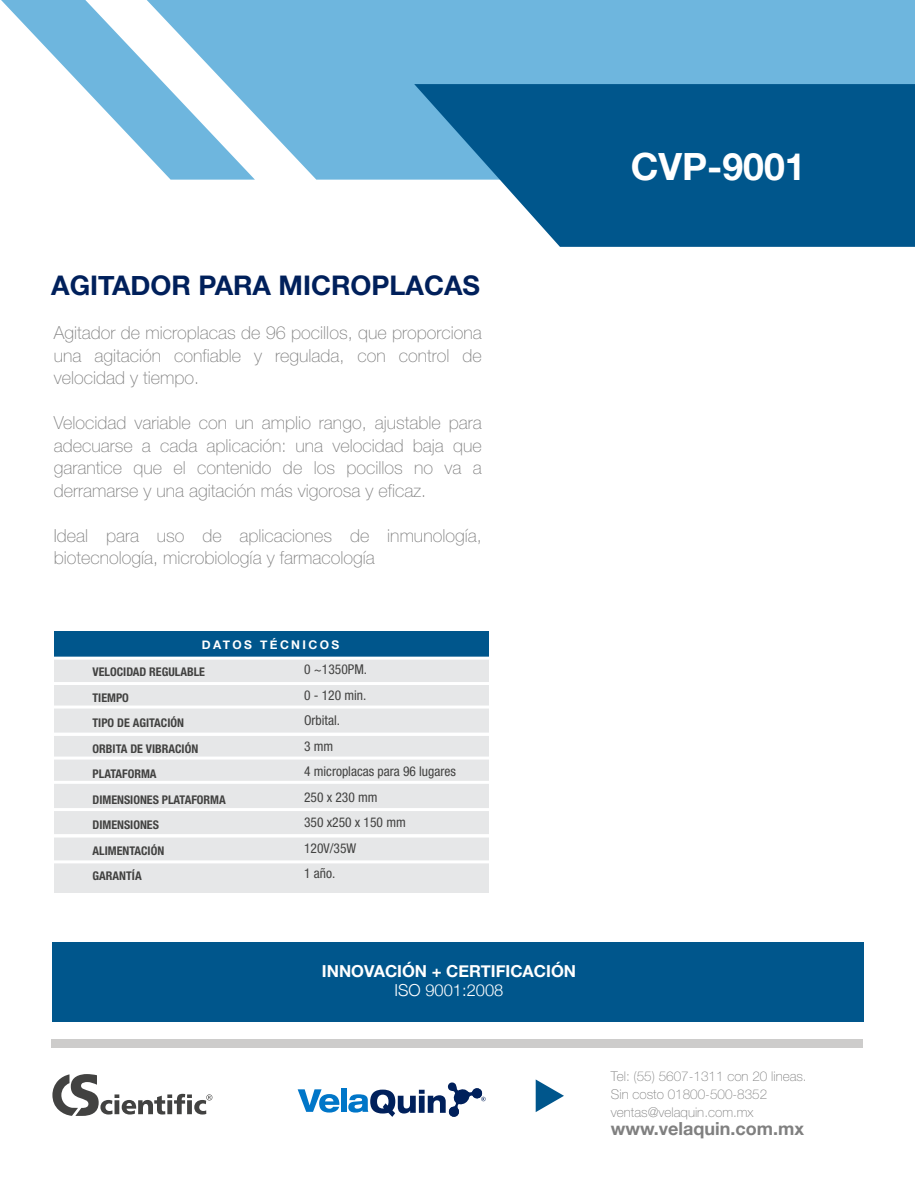
<style>
.page{position:relative;width:915px;height:1191px;background:#fff}
.page>*{position:absolute;margin:0;border:0;box-sizing:border-box;transform-origin:0 0}
.t1{font:700 37.5px "Helvetica Neue";color:#fff}
.t2{font:700 27px "Helvetica Neue";color:#00205b}
.t3{font:100 18px/22.5px "Helvetica Neue";color:#808080;text-align:justify}
.t4{font:700 18px "Helvetica Neue";color:#808080}
.t5{font:700 16.5px "Helvetica Neue";color:#fff}
.t6{font:300 16.5px "Helvetica Neue";color:#fff}
.t7{font:condensed 13.5px/25.5px "Helvetica Neue LT Std";color:#424241}
.t8{font:100 13.5px/18px "Helvetica Neue";color:#808080}
.t9{font:700 condensed 12px/25.5px "Helvetica Neue LT Std";color:#424241}
.t10{font:700 12px "Helvetica Neue";letter-spacing:.2em;color:#fff}
</style>
<div class="page">
<div style="left:255px;top:0;width:660px;height:180px;background:#6eb6de"></div>
<svg style="left:1px;top:0;width:254px;height:180px"></svg>
<div style="left:52px;top:1039px;width:811px;height:8px;background:#cdcccb"></div>
<div style="left:52px;top:942px;width:812px;height:79px;background:#00568c"></div>
<svg style="left:298px;top:1089px;width:41px;height:23px"></svg>
<div style="left:341px;top:1088px;width:6px;height:23px;background:#0076c8"></div>
<svg style="left:348px;top:1082px;width:138px;height:35px"></svg>
<svg style="left:414px;top:84px;width:501px;height:163px;background:#1e6b9b"></svg>
<svg style="left:536px;top:1079px;width:28px;height:33px"></svg>
<div style="left:54px;top:631px;width:435px;height:262px;background:#e6e7e8"></div>
<div style="left:54px;top:631px;width:435px;height:27px;background:#00568c"></div>
<hr style="left:52px;top:682px;width:438px;height:3px;background:#fff">
<hr style="left:52px;top:705px;width:438px;height:3px;background:#fff">
<hr style="left:52px;top:732px;width:438px;height:3px;background:#fff">
<hr style="left:52px;top:756px;width:438px;height:3px;background:#fff">
<hr style="left:52px;top:834px;width:438px;height:3px;background:#fff">
<hr style="left:52px;top:860px;width:438px;height:3px;background:#fff">
<hr style="left:52px;top:808px;width:438px;height:3px;background:#fff">
<hr style="left:52px;top:781px;width:438px;height:3px;background:#fff">
<hr style="left:52px;top:656px;width:438px;height:3px;background:#fff">
<svg style="left:52px;top:1074px;width:160px;height:42px"></svg>
<h1 class="t1" style="left:631px;top:143px;width:177px">CVP-9001</h1>
<h2 class="t2" style="left:51px;top:269px;width:430px">AGITADOR PARA MICROPLACAS</h2>
<p class="t3" style="left:54px;top:321px;width:429px">Agitador de microplacas de 96 pocillos, que proporciona una agitación confiable y regulada, con control de velocidad y tiempo.</p>
<p class="t3" style="left:54px;top:411px;width:430px">Velocidad variable con un amplio rango, ajustable para adecuarse a cada aplicación: una velocidad baja que garantice que el contenido de los pocillos no va a derramarse y una agitación más vigorosa y eficaz.</p>
<p class="t3" style="left:54px;top:524px;width:429px">Ideal para uso de aplicaciones de inmunología, biotecnología, microbiología y farmacología</p>
<p class="t10" style="left:202px;top:637px;width:139px">DATOS TÉCNICOS</p>
<p class="t9" style="left:93px;top:659px;width:135px">VELOCIDAD REGULABLE<br>TIEMPO<br>TIPO DE AGITACIÓN<br>ORBITA DE VIBRACIÓN<br>PLATAFORMA<br>DIMENSIONES PLATAFORMA<br>DIMENSIONES<br>ALIMENTACIÓN<br>GARANTÍA</p>
<p class="t7" style="left:304px;top:656px;width:153px">0 ~1350PM.<br>0 - 120 min.<br>Orbital.<br>3 mm<br>4 microplacas para 96 lugares<br>250 x 230 mm<br>350 x250 x 150 mm<br>120V/35W<br>1 año.</p>
<p class="t5" style="left:322px;top:960px;width:256px">INNOVACIÓN + CERTIFICACIÓN</p>
<p class="t6" style="left:395px;top:980px;width:110px">ISO 9001:2008</p>
<p class="t8" style="left:611px;top:1067px;width:197px">Tel: (55) 5607-1311 con 20 lineas.<br>Sin costo 01800-500-8352 ventas@velaquin.com.mx</p>
<p class="t4" style="left:611px;top:1117px;width:195px">www.velaquin.com.mx</p>
</div>
